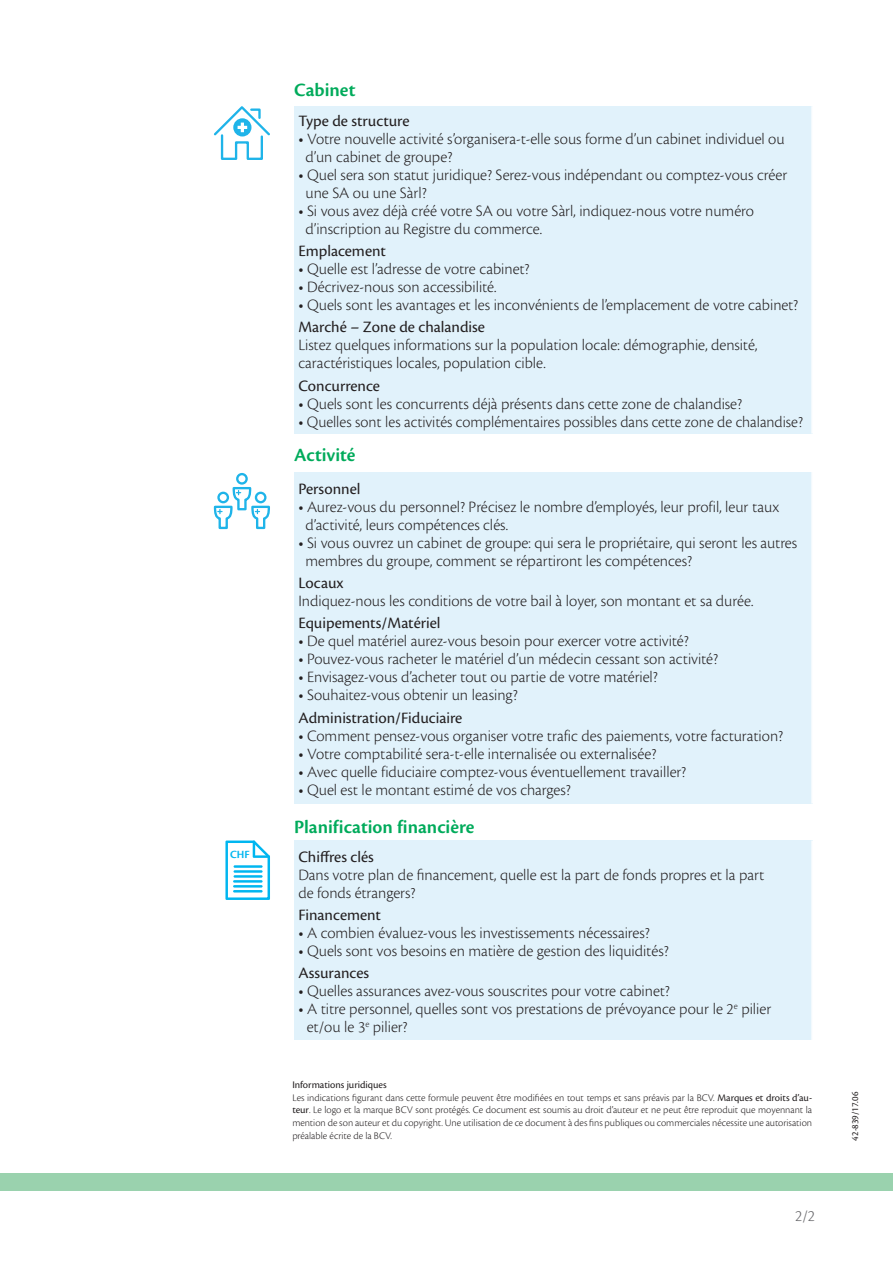
<style>
.page{position:relative;width:893px;height:1263px;background:#fff}
.page>*{position:absolute;margin:0;border:0;box-sizing:border-box;transform-origin:0 0}
.t1{font:600 19.5px "Cronos Pro";color:#00ab5b}
.t2{font:300 16.5px/18px "Cronos Pro";color:#231f20}
.t3{font:16.5px "Cronos Pro";color:#231f20}
.t4{font:300 16.5px "Cronos Pro";color:#636366}
.t5{font:600 11.55px "Cronos Pro";color:#00b6f0}
.t6{font:300 10.5px/12.8px "Cronos Pro";color:#231f20}
.t7{font:9.75px "Cronos Pro";color:#231f20}
.s1{font-weight:400}
</style>
<div class="page">
<div style="left:0;top:1174px;width:893px;height:17px;background:#9ad2ae"></div>
<div style="left:294px;top:106px;width:518px;height:328px;background:#e1f2fb"></div>
<hr style="left:811px;top:106px;width:2px;height:328px;background:#fff">
<div style="left:294px;top:840px;width:518px;height:200px;background:#e1f2fb"></div>
<hr style="left:811px;top:840px;width:2px;height:200px;background:#fff">
<div style="left:294px;top:472px;width:518px;height:331px;background:#e1f2fb"></div>
<hr style="left:811px;top:472px;width:2px;height:331px;background:#fff">
<svg style="left:214px;top:106px;width:56px;height:54px"></svg>
<svg style="left:225px;top:840px;width:45px;height:60px"></svg>
<hr style="left:233px;top:880px;width:30px;height:3px;background:#00b6f0">
<hr style="left:234px;top:875px;width:29px;height:3px;background:#00b6f0">
<hr style="left:234px;top:870px;width:29px;height:3px;background:#00b6f0">
<hr style="left:234px;top:865px;width:29px;height:3px;background:#00b6f0">
<hr style="left:233px;top:885px;width:30px;height:2px;background:#00b6f0">
<hr style="left:233px;top:890px;width:30px;height:2px;background:#00b6f0">
<svg style="left:213px;top:473px;width:57px;height:57px"></svg>
<p class="t5" style="left:230px;top:847px;width:21px">CHF</p>
<p class="t1" style="left:294px;top:79px;width:63px">Cabinet</p>
<p class="t3" style="left:298px;top:111px;width:113px">Type de structure</p>
<p class="t2" style="left:305px;top:130px;width:481px;text-indent:-7px"><span class="s1">•</span> Votre nouvelle activité s’organisera-t-elle sous forme d’un cabinet individuel ou d’un cabinet de groupe?</p>
<p class="t2" style="left:305px;top:166px;width:483px;text-indent:-7px"><span class="s1">•</span> Quel sera son statut juridique? Serez-vous indépendant ou comptez-vous créer une SA ou une Sàrl?</p>
<p class="t2" style="left:305px;top:202px;width:450px;text-indent:-7px"><span class="s1">•</span> Si vous avez déjà créé votre SA ou votre Sàrl, indiquez-nous votre numéro d’inscription au Registre du commerce.</p>
<p class="t3" style="left:298px;top:242px;width:89px">Emplacement</p>
<p class="t2" style="left:298px;top:260px;width:232px"><span class="s1">•</span> Quelle est l’adresse de votre cabinet?</p>
<p class="t2" style="left:298px;top:278px;width:200px"><span class="s1">•</span> Décrivez-nous son accessibilité.</p>
<p class="t2" style="left:298px;top:294px;width:501px;line-height:22.2px"><span class="s1">•</span> Quels sont les avantages et les inconvénients de l’emplacement de votre cabinet?<br><span class="s1">Marché – Zone de chalandise</span></p>
<p class="t2" style="left:298px;top:336px;width:461px">Listez quelques informations sur la population locale: démographie, densité, caractéristiques locales, population cible.</p>
<p class="t3" style="left:298px;top:376px;width:83px">Concurrence</p>
<p class="t2" style="left:298px;top:394px;width:445px"><span class="s1">•</span> Quels sont les concurrents déjà présents dans cette zone de chalandise?</p>
<p class="t2" style="left:298px;top:412px;width:506px"><span class="s1">•</span> Quelles sont les activités complémentaires possibles dans cette zone de chalandise?</p>
<p class="t1" style="left:294px;top:443px;width:63px">Activité</p>
<p class="t3" style="left:298px;top:479px;width:63px">Personnel</p>
<p class="t2" style="left:305px;top:497px;width:475px;text-indent:-7px"><span class="s1">•</span> Aurez-vous du personnel? Précisez le nombre d’employés, leur profil, leur taux d’activité, leurs compétences clés.</p>
<p class="t2" style="left:305px;top:533px;width:493px;text-indent:-7px"><span class="s1">•</span> Si vous ouvrez un cabinet de groupe: qui sera le propriétaire, qui seront les autres membres du groupe, comment se répartiront les compétences?</p>
<p class="t3" style="left:298px;top:573px;width:47px">Locaux</p>
<p class="t2" style="left:298px;top:592px;width:457px">Indiquez-nous les conditions de votre bail à loyer, son montant et sa durée.</p>
<p class="t3" style="left:298px;top:614px;width:144px">Equipements/Matériel</p>
<p class="t2" style="left:298px;top:632px;width:392px"><span class="s1">•</span> De quel matériel aurez-vous besoin pour exercer votre activité?</p>
<p class="t2" style="left:298px;top:650px;width:421px"><span class="s1">•</span> Pouvez-vous racheter le matériel d’un médecin cessant son activité?</p>
<p class="t2" style="left:298px;top:668px;width:361px"><span class="s1">•</span> Envisagez-vous d’acheter tout ou partie de votre matériel?</p>
<p class="t2" style="left:298px;top:684px;width:221px;line-height:22.2px"><span class="s1">•</span> Souhaitez-vous obtenir un leasing?<br><span class="s1">Administration/Fiduciaire</span></p>
<p class="t2" style="left:298px;top:726px;width:486px"><span class="s1">•</span> Comment pensez-vous organiser votre trafic des paiements, votre facturation?</p>
<p class="t2" style="left:298px;top:744px;width:359px"><span class="s1">•</span> Votre comptabilité sera-t-elle internalisée ou externalisée?</p>
<p class="t2" style="left:298px;top:762px;width:389px"><span class="s1">•</span> Avec quelle fiduciaire comptez-vous éventuellement travailler?</p>
<p class="t2" style="left:298px;top:780px;width:274px"><span class="s1">•</span> Quel est le montant estimé de vos charges?</p>
<p class="t1" style="left:294px;top:816px;width:182px">Planification financière</p>
<p class="t3" style="left:298px;top:847px;width:77px">Chiffres clés</p>
<p class="t2" style="left:298px;top:865px;width:468px">Dans votre plan de financement, quelle est la part de fonds propres et la part de fonds étrangers?</p>
<p class="t3" style="left:298px;top:905px;width:84px">Financement</p>
<p class="t2" style="left:298px;top:924px;width:353px"><span class="s1">•</span> A combien évaluez-vous les investissements nécessaires?</p>
<p class="t2" style="left:298px;top:940px;width:372px;line-height:22.2px"><span class="s1">•</span> Quels sont vos besoins en matière de gestion des liquidités?<br><span class="s1">Assurances</span></p>
<p class="t2" style="left:298px;top:982px;width:373px"><span class="s1">•</span> Quelles assurances avez-vous souscrites pour votre cabinet?</p>
<p class="t2" style="left:307px;top:1000px;width:466px;text-indent:-9px"><span class="s1">•</span> A titre personnel, quelles sont vos prestations de prévoyance pour le 2<sup>e</sup> pilier et/ou le 3<sup>e</sup> pilier?</p>
<p class="t6" style="left:292px;top:1078px;width:521px"><span class="s1">Informations juridiques<br></span>Les indications figurant dans cette formule peuvent être modifiées en tout temps et sans préavis par la BCV. <span class="s1">Marques et droits d’au&shy;teur</span>. Le logo et la marque BCV sont protégés. Ce document est soumis au droit d’auteur et ne peut être reproduit que moyennant la mention de son auteur et du copyright. Une utilisation de ce document à des fins publiques ou commerciales nécessite une autorisation préalable écrite de la BCV.</p>
<p class="t4" style="left:795px;top:1206px;width:21px">2/2</p>
<p class="t7" style="left:849px;top:1140px;width:50px;rotate:-90deg">42-839/17.06</p>
</div>
